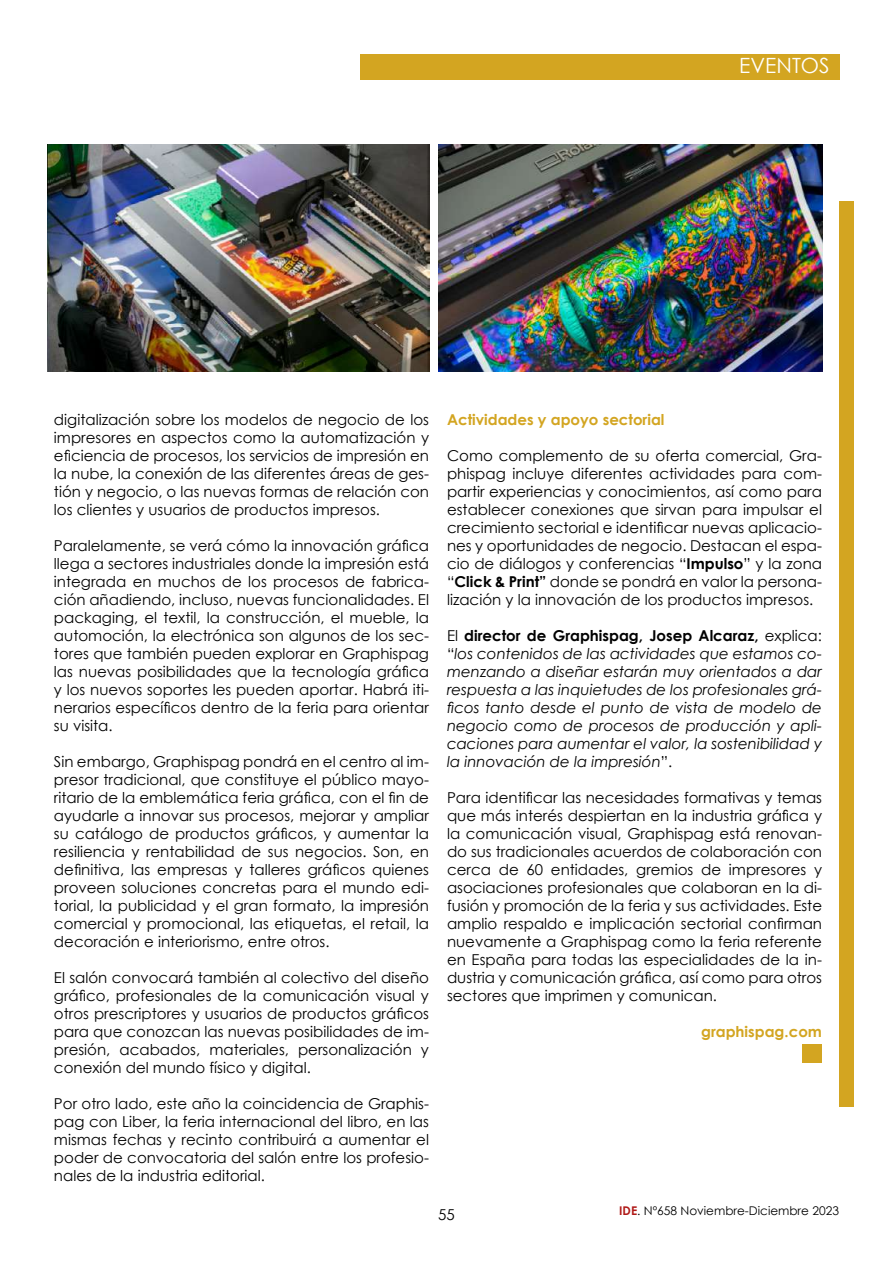
<style>
.page{position:relative;width:893px;height:1263px;background:#fff}
.page>*{position:absolute;margin:0;border:0;box-sizing:border-box;transform-origin:0 0}
.t1{font:21px "Century Gothic";color:#fff}
.t2{font:15px/18px "Century Gothic";color:#000;text-align:justify}
.t3{font:italic 15px/18px "Century Gothic";color:#000;text-align:justify}
.t4{font:700 15px "Century Gothic";color:#d3a521}
.t5{font:12px "Century Gothic";color:#000}
.s1{font-weight:700}
.s2{font-style:normal}
.s3{font-weight:700;font-style:normal}
.s4{font-weight:700;color:#b01917}
</style>
<div class="page">
<img style="left:48px;top:144px;width:381px;height:228px">
<img style="left:438px;top:144px;width:384px;height:228px">
<div style="left:360px;top:54px;width:479px;height:25px;background:#d3a521"></div>
<div style="left:839px;top:201px;width:14px;height:906px;background:#d3a521"></div>
<div style="left:802px;top:1044px;width:20px;height:18px;background:#d3a521"></div>
<h1 class="t1" style="left:739px;top:51px;width:92px">EVENTOS</h1>
<p class="t2" style="left:54px;top:411px;width:377px">digitalización sobre los modelos de negocio de los impresores en aspectos como la automatización y eficiencia de procesos, los servicios de impresión en la nube, la conexión de las diferentes áreas de ges&shy;tión y negocio, o las nuevas formas de relación con los clientes y usuarios de productos impresos.</p>
<p class="t2" style="left:54px;top:537px;width:377px">Paralelamente, se verá cómo la innovación gráfica llega a sectores industriales donde la impresión está integrada en muchos de los procesos de fabrica&shy;ción añadiendo, incluso, nuevas funcionalidades. El packaging, el textil, la construcción, el mueble, la automoción, la electrónica son algunos de los sec&shy;tores que también pueden explorar en Graphispag las nuevas posibilidades que la tecnología gráfica y los nuevos soportes les pueden aportar. Habrá iti&shy;nerarios específicos dentro de la feria para orientar su visita.</p>
<p class="t2" style="left:54px;top:753px;width:377px">Sin embargo, Graphispag pondrá en el centro al im&shy;presor tradicional, que constituye el público mayo&shy;ritario de la emblemática feria gráfica, con el fin de ayudarle a innovar sus procesos, mejorar y ampliar su catálogo de productos gráficos, y aumentar la resiliencia y rentabilidad de sus negocios. Son, en definitiva, las empresas y talleres gráficos quienes proveen soluciones concretas para el mundo edi&shy;torial, la publicidad y el gran formato, la impresión comercial y promocional, las etiquetas, el retail, la decoración e interiorismo, entre otros.</p>
<p class="t2" style="left:54px;top:969px;width:377px">El salón convocará también al colectivo del diseño gráfico, profesionales de la comunicación visual y otros prescriptores y usuarios de productos gráficos para que conozcan las nuevas posibilidades de im&shy;presión, acabados, materiales, personalización y conexión del mundo físico y digital.</p>
<p class="t2" style="left:54px;top:1095px;width:377px">Por otro lado, este año la coincidencia de Graphis&shy;pag con Liber, la feria internacional del libro, en las mismas fechas y recinto contribuirá a aumentar el poder de convocatoria del salón entre los profesio&shy;nales de la industria editorial.</p>
<p class="t4" style="left:447px;top:408px;width:219px">Actividades y apoyo sectorial</p>
<p class="t2" style="left:447px;top:447px;width:377px">Como complemento de su oferta comercial, Gra&shy;phispag incluye diferentes actividades para com&shy;partir experiencias y conocimientos, así como para establecer conexiones que sirvan para impulsar el crecimiento sectorial e identificar nuevas aplicacio&shy;nes y oportunidades de negocio. Destacan el espa&shy;cio de diálogos y conferencias “<span class="s1">Impulso</span>” y la zona “<span class="s1">Click &amp; Print”</span> donde se pondrá en valor la persona&shy;lización y la innovación de los productos impresos.</p>
<p class="t3" style="left:447px;top:627px;width:377px"><span class="s2">El</span> <span class="s3">director de Graphispag, Josep Alcaraz,</span> <span class="s2">explica: “</span>los contenidos de las actividades que estamos co&shy;menzando a diseñar estarán muy orientados a dar respuesta a las inquietudes de los profesionales grá&shy;ficos tanto desde el punto de vista de modelo de negocio como de procesos de producción y apli&shy;caciones para aumentar el valor, la sostenibilidad y la innovación de la impresión<span class="s2">”.</span></p>
<p class="t2" style="left:447px;top:789px;width:377px">Para identificar las necesidades formativas y temas que más interés despiertan en la industria gráfica y la comunicación visual, Graphispag está renovan&shy;do sus tradicionales acuerdos de colaboración con cerca de 60 entidades, gremios de impresores y asociaciones profesionales que colaboran en la di&shy;fusión y promoción de la feria y sus actividades. Este amplio respaldo e implicación sectorial confirman nuevamente a Graphispag como la feria referente en España para todas las especialidades de la in&shy;dustria y comunicación gráfica, así como para otros sectores que imprimen y comunican.</p>
<p class="t4" style="left:701px;top:1020px;width:122px">graphispag.com</p>
<p class="t2" style="left:438px;top:1205px;width:18px">55</p>
<p class="t5" style="left:619px;top:1202px;width:221px"><span class="s4">IDE</span>. Nº658 Noviembre-Diciembre 2023</p>
</div>
